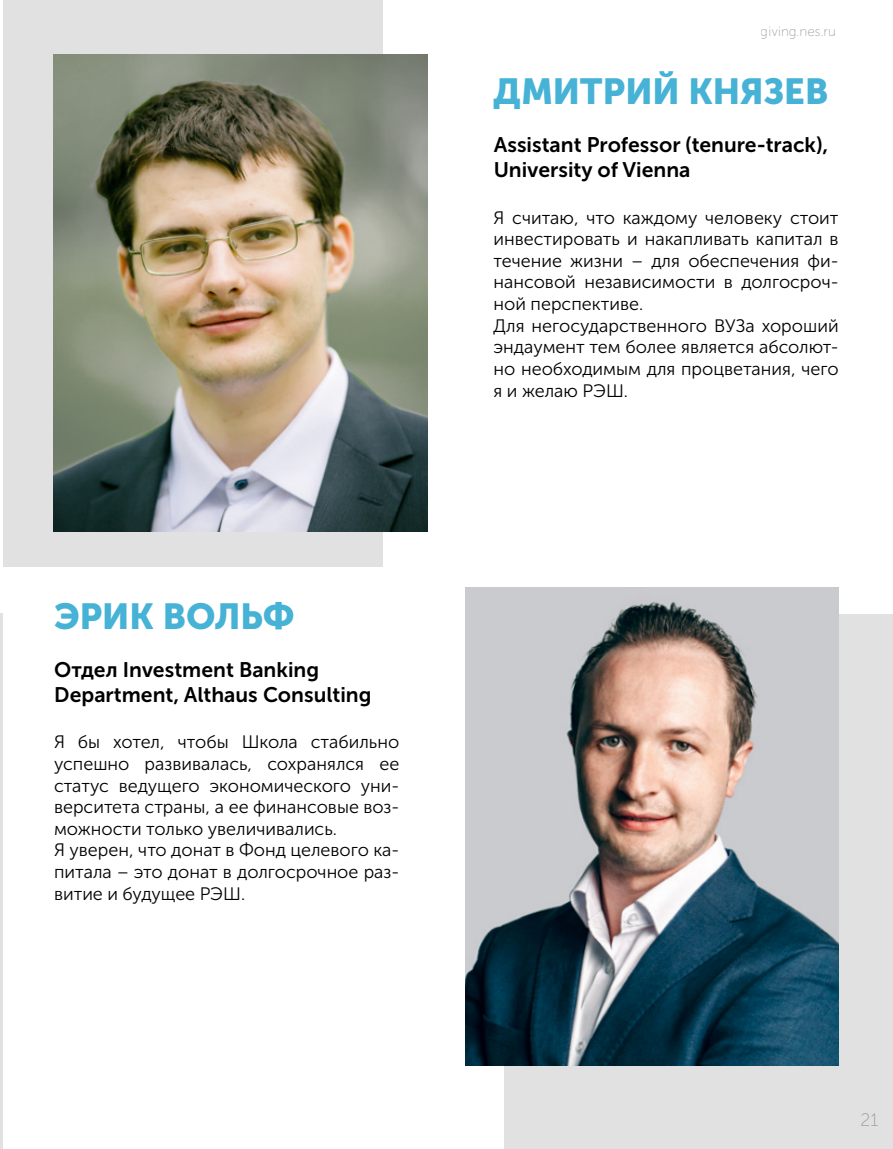
<style>
.page{position:relative;width:893px;height:1149px;background:#fff}
.page>*{position:absolute;margin:0;border:0;box-sizing:border-box;transform-origin:0 0}
.t1{font:36px "Museo Sans Cyrl 900";color:#46b2d5}
.t2{font:21px/25.2px "Museo Sans Cyrl 700";color:#000}
.t3{font:18px/21.6px "Museo Sans Cyrl 300";color:#000}
.t4{font:18px "Museo Sans Cyrl 100";color:#9d9d9c}
.t5{font:13.5px "Museo Sans Cyrl 100";color:#878787}
</style>
<div class="page">
<hr style="left:0;top:613px;width:3px;height:535px;background:#9d9d9c">
<div style="left:504px;top:613px;width:389px;height:535px;background:#e1e1e1"></div>
<div style="left:3px;top:0;width:380px;height:566px;background:#e1e1e1"></div>
<img style="left:466px;top:587px;width:373px;height:477px">
<img style="left:54px;top:54px;width:373px;height:477px">
<h1 class="t1" style="left:54px;top:596px;width:242px">ЭРИК ВОЛЬФ</h1>
<p class="t2" style="left:54px;top:656px;width:319px">Отдел Investment Banking<br>Department, Althaus Consulting</p>
<p class="t3" style="left:54px;top:731px;width:347px">Я бы хотел, чтобы Школа стабильно успешно развивалась, сохранялся ее статус ведущего экономического уни&shy;верситета страны, а ее финансовые воз&shy;можности только увеличивались.<br>Я уверен, что донат в Фонд целевого ка&shy;питала – это донат в долгосрочное раз&shy;витие и будущее РЭШ.</p>
<p class="t5" style="left:761px;top:25px;width:77px">giving.nes.ru</p>
<h1 class="t1" style="left:494px;top:71px;width:336px">ДМИТРИЙ КНЯЗЕВ</h1>
<p class="t2" style="left:494px;top:132px;width:336px">Assistant Professor (tenure-track),<br>University of Vienna</p>
<p class="t3" style="left:494px;top:207px;width:347px">Я считаю, что каждому человеку стоит инвестировать и накапливать капитал в течение жизни – для обеспечения фи&shy;нансовой независимости в долгосроч&shy;ной перспективе.<br>Для негосударственного ВУЗа хороший эндаумент тем более является абсолют&shy;но необходимым для процветания, чего я и желаю РЭШ.</p>
<p class="t4" style="left:860px;top:1110px;width:20px">21</p>
</div>
